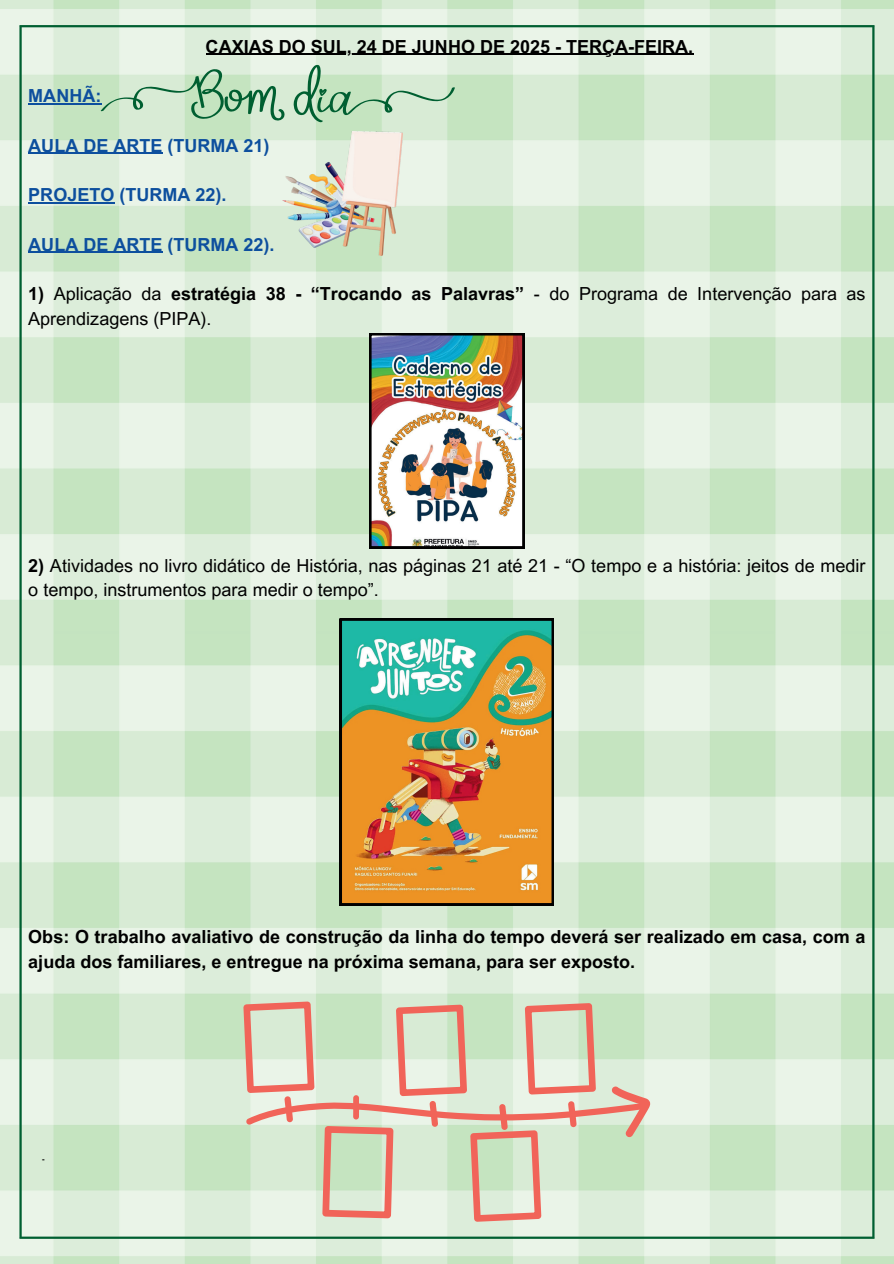
<style>
.page{position:relative;width:894px;height:1264px;background:#fff}
.page>*{position:absolute;margin:0;border:0;box-sizing:border-box;transform-origin:0 0}
.t1{font:18px/24.8px "Arial MT Pro";color:#000}
.t2{font:700 18px/24.8px "Arial MT Pro";color:#000}
.t3{font:700 18px "Arial MT Pro";color:#0d4f9e}
.t4{font:700 8.1px "Open Sans";color:#000}
.s1{font-weight:700}
</style>
<div class="page">
<img style="left:0;top:0;width:893px;height:1263px">
<hr style="left:19px;top:27px;width:3px;height:1209px;background:#005f31">
<hr style="left:872px;top:27px;width:2px;height:1209px;background:#005f31">
<hr style="left:19px;top:25px;width:855px;height:2px;background:#005f31">
<hr style="left:19px;top:1236px;width:855px;height:2px;background:#005f31">
<hr style="left:205px;top:54px;width:488px;height:1px;background:#000">
<hr style="left:28px;top:103px;width:73px;height:1px;background:#0d4f9e">
<hr style="left:28px;top:153px;width:134px;height:1px;background:#0d4f9e">
<hr style="left:28px;top:202px;width:86px;height:1px;background:#0d4f9e">
<hr style="left:28px;top:252px;width:134px;height:1px;background:#0d4f9e">
<img style="left:282px;top:132px;width:120px;height:124px">
<img style="left:369px;top:333px;width:155px;height:215px">
<svg style="left:100px;top:65px;width:355px;height:57px;background:#bad9bd"></svg>
<img style="left:339px;top:618px;width:214px;height:287px">
<svg style="left:243px;top:1001px;width:407px;height:220px;background:#dad7c1"></svg>
<p class="t2" style="left:205px;top:34px;width:489px">CAXIAS DO SUL, 24 DE JUNHO DE 2025 - TERÇA-FEIRA.</p>
<p class="t3" style="left:28px;top:85px;width:74px">MANHÃ:</p>
<p class="t3" style="left:28px;top:135px;width:243px">AULA DE ARTE (TURMA 21)</p>
<p class="t3" style="left:28px;top:184px;width:200px">PROJETO (TURMA 22).</p>
<p class="t3" style="left:28px;top:234px;width:248px">AULA DE ARTE (TURMA 22).</p>
<p class="t1" style="left:28px;top:282px;width:838px"><span class="s1">1)</span> Aplicação da <span class="s1">estratégia 38 - “Trocando as Palavras”</span> - do Programa de Intervenção para as<br>Aprendizagens (PIPA).</p>
<p class="t1" style="left:28px;top:554px;width:838px"><span class="s1">2)</span> Atividades no livro didático de História, nas páginas 21 até 21 - “O tempo e a história: jeitos de medir o tempo, instrumentos para medir o tempo”.</p>
<p class="t2" style="left:28px;top:925px;width:838px">Obs: O trabalho avaliativo de construção da linha do tempo deverá ser realizado em casa, com a ajuda dos familiares, e entregue na próxima semana, para ser exposto.</p>
<p class="t4" style="left:42px;top:1153px;width:4px">-</p>
</div>
